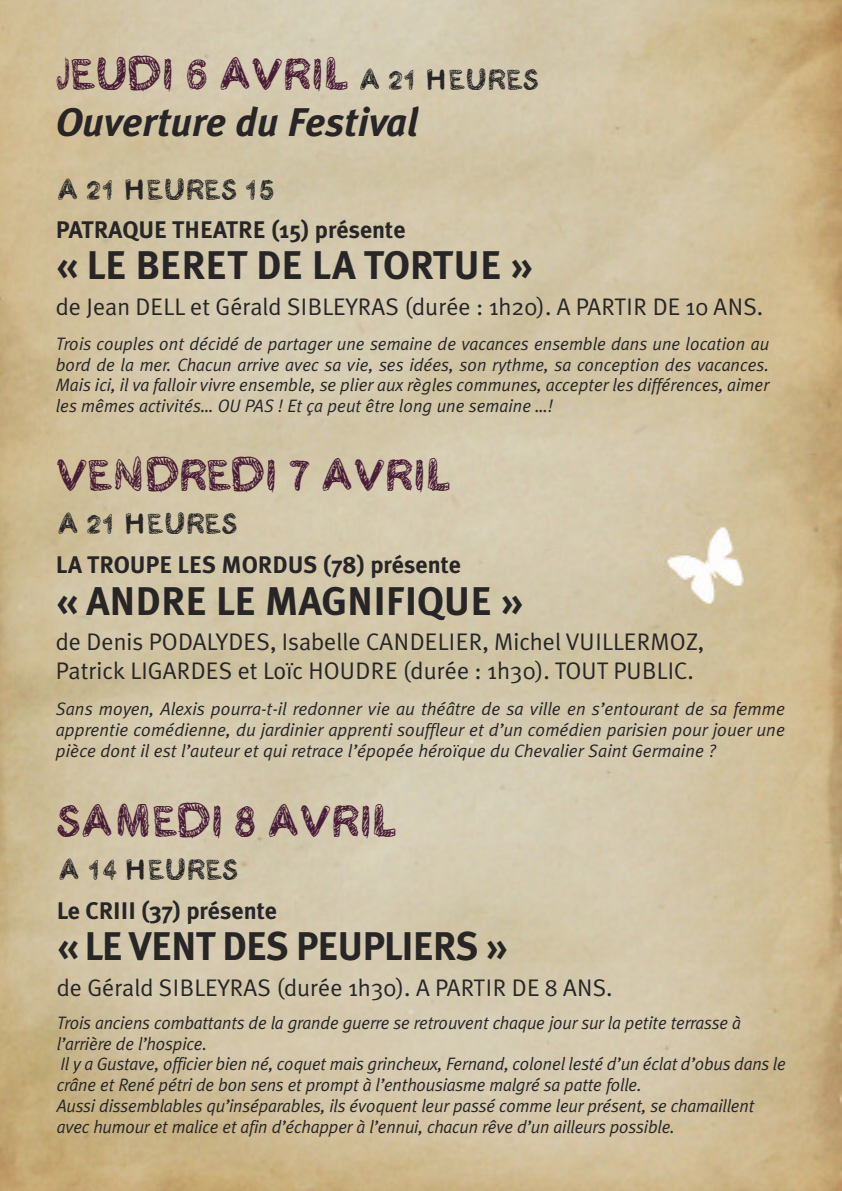
<style>
.page{position:relative;width:842px;height:1191px;background:#fff}
.page>*{position:absolute;margin:0;border:0;box-sizing:border-box;transform-origin:0 0}
.t1{font:46px "Kraboudja";letter-spacing:-.025em;color:#481d36}
.t2{font:700 40px "Meta Plus";letter-spacing:-.005em;color:#272526}
.t3{font:700 40px "Meta Plus";letter-spacing:-.025em;color:#272526}
.t4{font:italic 700 40px "Meta Plus";color:#272526}
.t5{font:30px "Kraboudja";color:#272526}
.t6{font:24px/28.8px "Meta Plus Normal";color:#272526}
.t7{font:700 24px "Meta Plus";color:#272526}
.t8{font:italic 18px/20.8px "Meta Plus Normal";letter-spacing:-.01em;color:#272526;text-align:justify}
.s1{font-size:30px;color:#272526}
</style>
<div class="page">
<img style="left:0;top:0;width:841px;height:1191px">
<h1 class="t1" style="left:56px;top:47px;width:485px">JEUDI 6 AVRIL <span class="s1">A 21 HEURES</span></h1>
<h2 class="t4" style="left:56px;top:99px;width:365px">Ouverture du Festival</h2>
<h3 class="t5" style="left:57px;top:172px;width:219px">A 21 HEURES 15</h3>
<h3 class="t7" style="left:56px;top:216px;width:351px">PATRAQUE THEATRE (15) présente</h3>
<h2 class="t2" style="left:56px;top:242px;width:478px">« LE BERET DE LA TORTUE »</h2>
<h3 class="t6" style="left:56px;top:292px;width:709px">de Jean DELL et Gérald SIBLEYRAS (durée : 1h20). A PARTIR DE 10 ANS.</h3>
<p class="t8" style="left:56px;top:333px;width:715px">Trois couples ont décidé de partager une semaine de vacances ensemble dans une location au bord de la mer. Chacun arrive avec sa vie, ses idées, son rythme, sa conception des vacances.<br>Mais ici, il va falloir vivre ensemble, se plier aux règles communes, accepter les différences, aimer les mêmes activités… OU PAS ! Et ça peut être long une semaine …!</p>
<h1 class="t1" style="left:56px;top:448px;width:397px">VENDREDI 7 AVRIL</h1>
<h3 class="t5" style="left:57px;top:506px;width:182px">A 21 HEURES</h3>
<h3 class="t7" style="left:56px;top:551px;width:407px">LA TROUPE LES MORDUS (78) présente</h3>
<h2 class="t2" style="left:56px;top:577px;width:468px">« ANDRE LE MAGNIFIQUE »</h2>
<h3 class="t6" style="left:56px;top:627px;width:650px">de Denis PODALYDES, Isabelle CANDELIER, Michel VUILLERMOZ,<br>Patrick LIGARDES et Loïc HOUDRE (durée : 1h30). TOUT PUBLIC.</h3>
<p class="t8" style="left:56px;top:698px;width:731px">Sans moyen, Alexis pourra-t-il redonner vie au théâtre de sa ville en s’entourant de sa femme apprentie comédienne, du jardinier apprenti souffleur et d’un comédien parisien pour jouer une pièce dont il est l’auteur et qui retrace l’épopée héroïque du Chevalier Saint Germaine ?</p>
<h1 class="t1" style="left:57px;top:794px;width:342px">SAMEDI 8 AVRIL</h1>
<h3 class="t5" style="left:58px;top:852px;width:182px">A 14 HEURES</h3>
<h3 class="t7" style="left:57px;top:896px;width:222px">Le CRIII (37) présente</h3>
<h2 class="t3" style="left:57px;top:923px;width:452px">« LE VENT DES PEUPLIERS »</h2>
<h3 class="t6" style="left:57px;top:973px;width:557px">de Gérald SIBLEYRAS (durée 1h30). A PARTIR DE 8 ANS.</h3>
<p class="t8" style="left:57px;top:1012px;width:731px;text-align:left">Trois anciens combattants de la grande guerre se retrouvent chaque jour sur la petite terrasse à l’arrière de l’hospice.<br>Il y a Gustave, officier bien né, coquet mais grincheux, Fernand, colonel lesté d’un éclat d’obus dans le crâne et René pétri de bon sens et prompt à l’enthousiasme malgré sa patte folle.<br>Aussi dissemblables qu’inséparables, ils évoquent leur passé comme leur présent, se chamaillent avec humour et malice et afin d’échapper à l’ennui, chacun rêve d’un ailleurs possible.</p>
</div>
